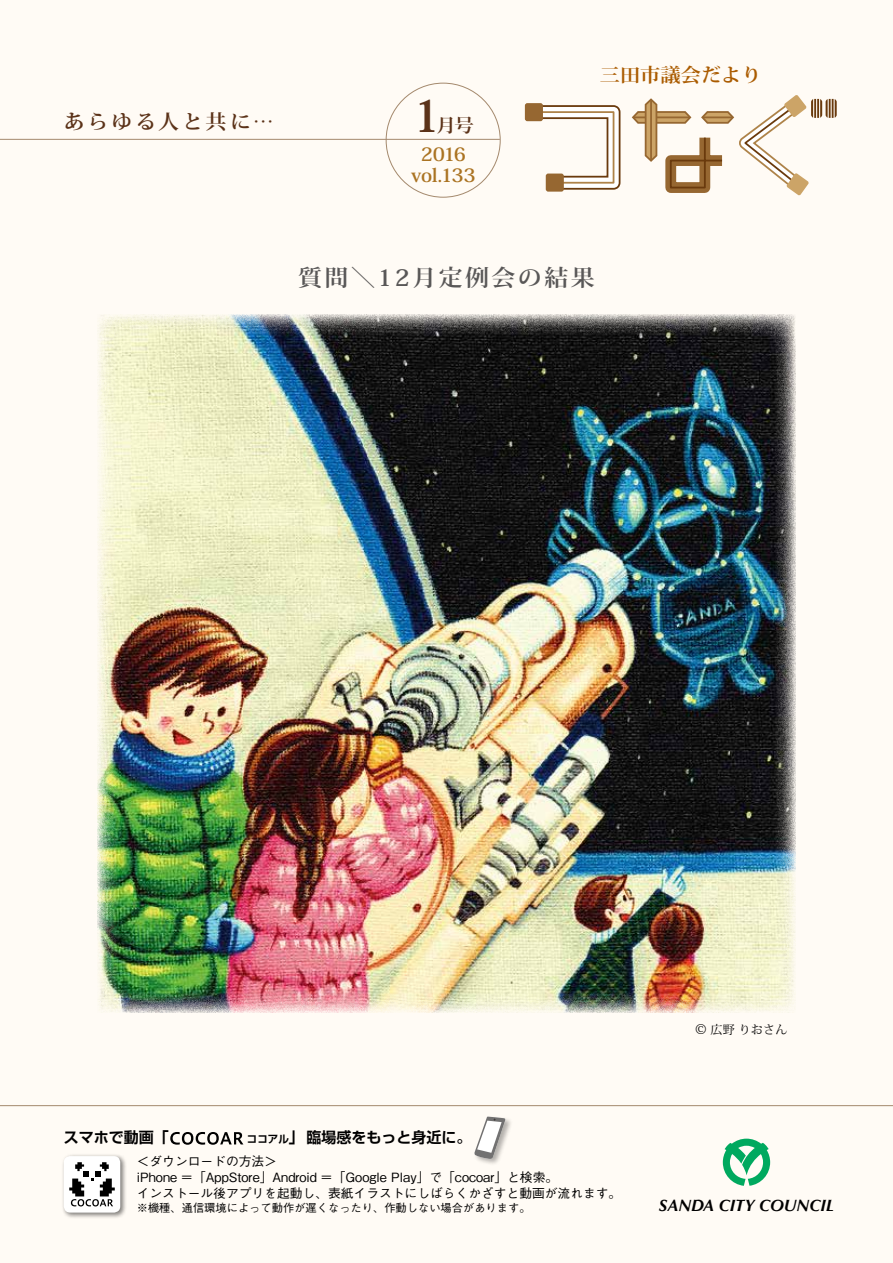
<style>
.page{position:relative;width:893px;height:1263px;background:#fffbf5}
.page>*{position:absolute;margin:0;border:0;box-sizing:border-box;transform-origin:0 0}
.t1{font:700 44.25px "Koz Min Pro";color:#5b3218;scale:1.05 1}
.t2{font:700 22.8px "Koz Min Pro";letter-spacing:.1em;color:#595757;scale:1.05 1}
.t3{font:700 19.95px "Koz Min Pro";letter-spacing:.13em;color:#5b3218;scale:1.05 1}
.t4{font:700 19.2px "Koz Min Pro";color:#aa5b00;scale:1.05 1}
.t5{font:700 18.6px/21px "Koz Min Pro";letter-spacing:-.02em;color:#aa7322;text-align:center;scale:1.05 1}
.t6{font:700 18.6px "Koz Min Pro";color:#5b3218;scale:1.05 1}
.t7{font:italic 700 16.5px "Optima";color:#000}
.t8{font:700 15px "Shin Go Pro De";color:#000}
.t9{font:500 12.75px/15.8px "Gothic BBB Pro";color:#000}
.t10{font:12px "Koz Min Pro";letter-spacing:.02em;color:#000}
.t11{font:500 11.25px "Gothic BBB Pro";color:#000}
.s1{font-size:15.75px}
.s2{font-size:10.5px}
</style>
<div class="page">
<img style="left:98px;top:315px;width:697px;height:697px">
<svg style="left:631px;top:95px;width:206px;height:101px"></svg>
<hr style="left:650px;top:100px;width:2px;height:60px;background:#966731">
<svg style="left:531px;top:105px;width:90px;height:85px"></svg>
<div style="left:525px;top:103px;width:18px;height:18px;background:#966731;border-radius:2px"></div>
<div style="left:546px;top:174px;width:18px;height:18px;background:#966731;border-radius:2px"></div>
<hr style="left:0;top:139px;width:500px;height:1px;background:#a4896d">
<hr style="left:0;top:1105px;width:893px;height:1px;background:#a4896d">
<svg style="left:170px;top:1132px;width:73px;height:13px"></svg>
<div style="left:61px;top:1153px;width:66px;height:66px;background:#000;opacity:.5"></div>
<div style="left:64px;top:1156px;width:56px;height:56px;background:#fff;border-radius:6px"></div>
<svg style="left:69px;top:1162px;width:46px;height:44px"></svg>
<svg style="left:723px;top:1138px;width:47px;height:48px"></svg>
<div style="left:473px;top:1115px;width:40px;height:51px;background:#000;opacity:.3"></div>
<svg style="left:474px;top:1116px;width:32px;height:43px"></svg>
<h3 class="t3" style="left:64px;top:107px;width:201px">あらゆる人と共に…</h3>
<h1 class="t1" style="left:412px;top:83px;width:29px">1</h1>
<h3 class="t6" style="left:436px;top:112px;width:37px">月号</h3>
<h3 class="t5" style="left:411px;top:142px;width:63px">2016 vol.133</h3>
<h3 class="t4" style="left:600px;top:61px;width:156px">三田市議会だより</h3>
<h2 class="t2" style="left:298px;top:261px;width:284px">質問＼12月定例会の結果</h2>
<p class="t10" style="left:695px;top:1021px;width:94px"><span class="s1">©</span> 広野 りおさん</p>
<p class="t8" style="left:64px;top:1125px;width:107px">スマホで動画「</p>
<p class="t8" style="left:247px;top:1125px;width:226px"><span class="s2">ココアル</span>」 臨場感をもっと身近に。</p>
<p class="t9" style="left:137px;top:1152px;width:486px">＜ダウンロードの方法＞<br>iPhone ＝「AppStore」Android ＝「Google Play」で「cocoar」と検索。<br>インストール後アプリを起動し、表紙イラストにしばらくかざすと動画が流れます。</p>
<p class="t11" style="left:137px;top:1199px;width:395px">※機種、通信環境によって動作が遅くなったり、作動しない場合があります。</p>
<p class="t7" style="left:659px;top:1195px;width:177px">SANDA CITY COUNCIL</p>
</div>
